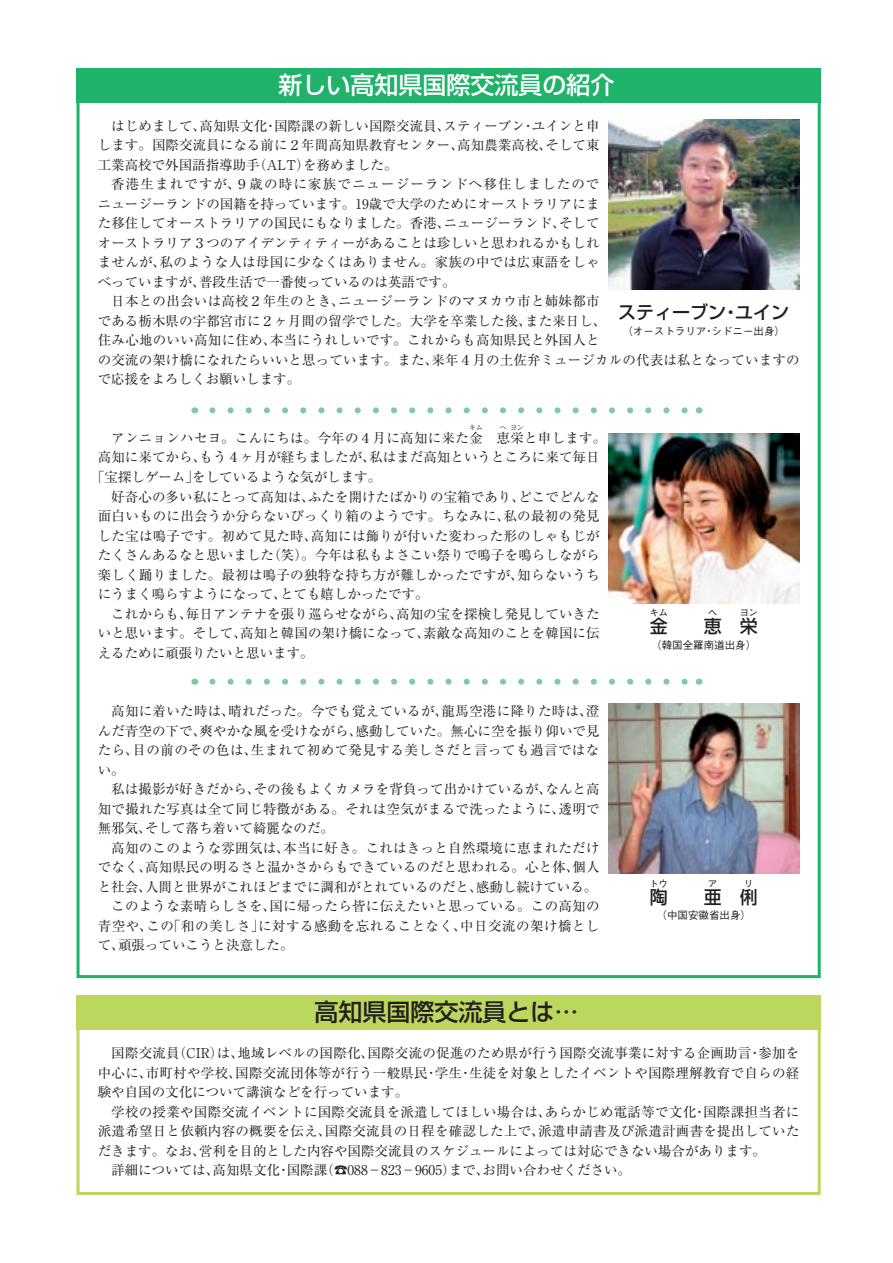
<style>
.page{position:relative;width:893px;height:1263px;background:#fff}
.page>*{position:absolute;margin:0;border:0;box-sizing:border-box;transform-origin:0 0}
.t1{font:500 24px "Shin Go Pro";color:#fff}
.t2{font:500 24px "Shin Go Pro";color:#231f20}
.キャプション{font:500 18px "Shin Go Pro";color:#231f20}
.t3{font:13.5px/19.5px "Ryumin Pro";letter-spacing:.005em;color:#231f20;text-align:justify}
.キャプション-2{font:500 10.5px "Gothic BBB Pro";color:#231f20}
.キャプション-3{font:500 9px "Shin Go Pro";color:#231f20}
.t4{font:6.75px "Ryumin Pro";color:#231f20}
</style>
<div class="page">
<div style="left:77px;top:68px;width:744px;height:34px;background:#1eb26a"></div>
<div style="left:77px;top:995px;width:744px;height:34px;background:#bbd75e"></div>
<div style="left:77px;top:995px;width:744px;height:200px;border:3px solid #bbd75e"></div>
<img style="left:608px;top:119px;width:191px;height:170px">
<img style="left:608px;top:433px;width:191px;height:170px">
<img style="left:608px;top:704px;width:191px;height:170px">
<svg style="left:212px;top:407px;width:476px;height:6px"></svg>
<svg style="left:212px;top:679px;width:476px;height:6px"></svg>
<p class="t1" style="left:278px;top:65px;width:338px">新しい高知県国際交流員の紹介</p>
<p class="t3" style="left:98px;top:115px;width:503px;text-indent:14px">はじめまして、高知県文化・国際課の新しい国際交流員、スティーブン・ユインと申します。国際交流員になる前に２年間高知県教育センター、高知農業高校、そして東工業高校で外国語指導助手（ALT）を務めました。</p>
<p class="t3" style="left:98px;top:174px;width:503px;text-indent:14px">香港生まれですが、９歳の時に家族でニュージーランドへ移住しましたのでニュージーランドの国籍を持っています。19歳で大学のためにオーストラリアにまた移住してオーストラリアの国民にもなりました。香港、ニュージーランド、そしてオーストラリア３つのアイデンティティーがあることは珍しいと思われるかもしれませんが、私のような人は母国に少なくはありません。家族の中では広東語をしゃべっていますが、普段生活で一番使っているのは英語です。</p>
<p class="t3" style="left:98px;top:291px;width:703px;text-align:left;text-indent:14px">日本との出会いは高校２年生のとき、ニュージーランドのマヌカウ市と姉妹都市<br>である栃木県の宇都宮市に２ヶ月間の留学でした。大学を卒業した後、また来日し、<br>住み心地のいい高知に住め、本当にうれしいです。これからも高知県民と外国人と<br>の交流の架け橋になれたらいいと思っています。また、来年４月の土佐弁ミュージカルの代表は私となっていますので応援をよろしくお願いします。</p>
<p class="キャプション" style="left:618px;top:297px;width:172px">スティーブン・ユイン</p>
<p class="キャプション-2" style="left:622px;top:322px;width:164px">（オーストラリア・シドニー出身）</p>
<p class="t4" style="left:469px;top:422px;width:15px">キム</p>
<p class="t4" style="left:500px;top:422px;width:8px">へ</p>
<p class="t4" style="left:510px;top:422px;width:15px">ヨン</p>
<p class="t3" style="left:91px;top:447px;width:510px;text-indent:7px">高知に来てから、もう４ヶ月が経ちましたが、私はまだ高知というところに来て毎日「宝探しゲーム」をしているような気がします。</p>
<p class="t3" style="left:98px;top:486px;width:503px;text-indent:14px">好奇心の多い私にとって高知は、ふたを開けたばかりの宝箱であり、どこでどんな面白いものに出会うか分らないびっくり箱のようです。ちなみに、私の最初の発見した宝は鳴子です。初めて見た時、高知には飾りが付いた変わった形のしゃもじがたくさんあるなと思いました（笑）。今年は私もよさこい祭りで鳴子を鳴らしながら楽しく踊りました。最初は鳴子の独特な持ち方が難しかったですが、知らないうちにうまく鳴らすようになって、とても嬉しかったです。</p>
<p class="t3" style="left:98px;top:603px;width:503px;text-indent:14px">これからも、毎日アンテナを張り巡らせながら、高知の宝を探検し発見していきたいと思います。そして、高知と韓国の架け橋になって、素敵な高知のことを韓国に伝えるために頑張りたいと思います。</p>
<p class="t3" style="left:111px;top:427px;width:373px">アンニョンハセヨ。こんにちは。今年の４月に高知に来た金</p>
<p class="t3" style="left:497px;top:427px;width:111px">恵栄と申します。</p>
<p class="t3" style="left:98px;top:700px;width:503px;text-indent:14px">高知に着いた時は、晴れだった。今でも覚えているが、龍馬空港に降りた時は、澄んだ青空の下で、爽やかな風を受けながら、感動していた。無心に空を振り仰いで見たら、目の前のその色は、生まれて初めて発見する美しさだと言っても過言ではない。</p>
<p class="t3" style="left:98px;top:778px;width:503px;text-indent:14px">私は撮影が好きだから、その後もよくカメラを背負って出かけているが、なんと高知で撮れた写真は全て同じ特徴がある。それは空気がまるで洗ったように、透明で無邪気、そして落ち着いて綺麗なのだ。</p>
<p class="t3" style="left:98px;top:837px;width:503px;text-indent:14px">高知のこのような雰囲気は、本当に好き。これはきっと自然環境に恵まれただけでなく、高知県民の明るさと温かさからもできているのだと思われる。心と体、個人と社会、人間と世界がこれほどまでに調和がとれているのだと、感動し続けている。</p>
<p class="t3" style="left:98px;top:895px;width:503px;text-indent:14px">このような素晴らしさを、国に帰ったら皆に伝えたいと思っている。この高知の青空や、この「和の美しさ」に対する感動を忘れることなく、中日交流の架け橋として、頑張っていこうと決意した。</p>
<p class="t2" style="left:314px;top:992px;width:266px">高知県国際交流員とは…</p>
<p class="キャプション-3" style="left:650px;top:605px;width:19px">キム</p>
<p class="キャプション-3" style="left:708px;top:605px;width:10px">ヘ</p>
<p class="キャプション-3" style="left:740px;top:605px;width:19px">ヨン</p>
<p class="キャプション-2" style="left:651px;top:636px;width:106px">（韓国全羅南道出身）</p>
<p class="キャプション" style="left:740px;top:611px;width:19px">栄</p>
<p class="キャプション" style="left:650px;top:611px;width:73px">金　　恵</p>
<p class="キャプション-3" style="left:650px;top:876px;width:19px">トウ</p>
<p class="キャプション-3" style="left:708px;top:876px;width:10px">ア</p>
<p class="キャプション" style="left:650px;top:882px;width:73px">陶　　亜</p>
<p class="キャプション-3" style="left:744px;top:876px;width:10px">リ</p>
<p class="キャプション" style="left:740px;top:882px;width:19px">俐</p>
<p class="キャプション-2" style="left:656px;top:907px;width:96px">（中国安徽省出身）</p>
<p class="t3" style="left:98px;top:1042px;width:703px;text-indent:14px">国際交流員（CIR）は、地域レベルの国際化、国際交流の促進のため県が行う国際交流事業に対する企画助言・参加を中心に、市町村や学校、国際交流団体等が行う一般県民・学生・生徒を対象としたイベントや国際理解教育で自らの経験や自国の文化について講演などを行っています。</p>
<p class="t3" style="left:98px;top:1101px;width:703px;text-indent:14px">学校の授業や国際交流イベントに国際交流員を派遣してほしい場合は、あらかじめ電話等で文化・国際課担当者に派遣希望日と依頼内容の概要を伝え、国際交流員の日程を確認した上で、派遣申請書及び派遣計画書を提出していただきます。なお、営利を目的とした内容や国際交流員のスケジュールによっては対応できない場合があります。</p>
<p class="t3" style="left:111px;top:1159px;width:521px">詳細については、高知県文化・国際課（☎088−823−9605）まで、お問い合わせください。</p>
</div>
